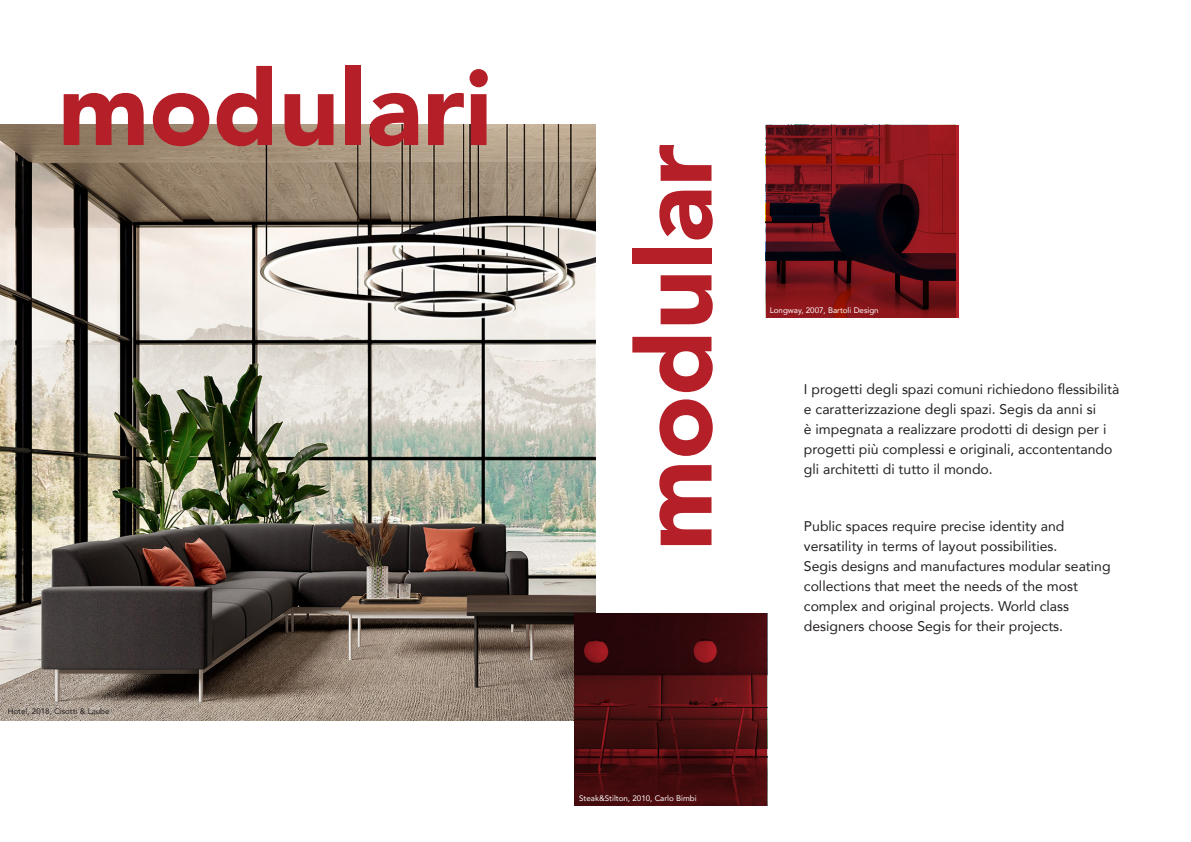
<style>
.page{position:relative;width:1191px;height:842px;background:#fff}
.page>*{position:absolute;margin:0;border:0;box-sizing:border-box;transform-origin:0 0}
.t1{font:900 104.6px "Avenir";color:#b51f27}
.t2{font:14px/20px "Avenir";color:#231f20}
.t3{font:8px "Avenir";color:#fff}
.t4{font:8px "Avenir";color:#231f20}
</style>
<div class="page">
<img style="left:0;top:125px;width:595px;height:595px">
<svg style="left:574px;top:613px;width:193px;height:193px;background:#450c0f"></svg>
<svg style="left:765px;top:125px;width:193px;height:192px;background:#631219"></svg>
<h1 class="t1" style="left:58px;top:19px;width:435px">modulari</h1>
<p class="t4" style="left:8px;top:705px;width:103px">Hotel, 2018, Cisotti &amp; Laube</p>
<h1 class="t1" style="left:585px;top:551px;width:408px;rotate:-90deg">modular</h1>
<p class="t3" style="left:770px;top:304px;width:110px">Longway, 2007, Bartoli Design</p>
<p class="t2" style="left:804px;top:379px;width:317px">I progetti degli spazi comuni richiedono flessibilità e caratterizzazione degli spazi. Segis da anni si<br>è impegnata a realizzare prodotti di design per i progetti più complessi e originali, accontentando gli architetti di tutto il mondo.</p>
<p class="t2" style="left:804px;top:516px;width:308px">Public spaces require precise identity and versatility in terms of layout possibilities.<br>Segis designs and manufactures modular seating collections that meet the needs of the most complex and original projects. World class designers choose Segis for their projects.</p>
<p class="t3" style="left:579px;top:792px;width:119px">Steak&amp;Stilton, 2010, Carlo Bimbi</p>
</div>
